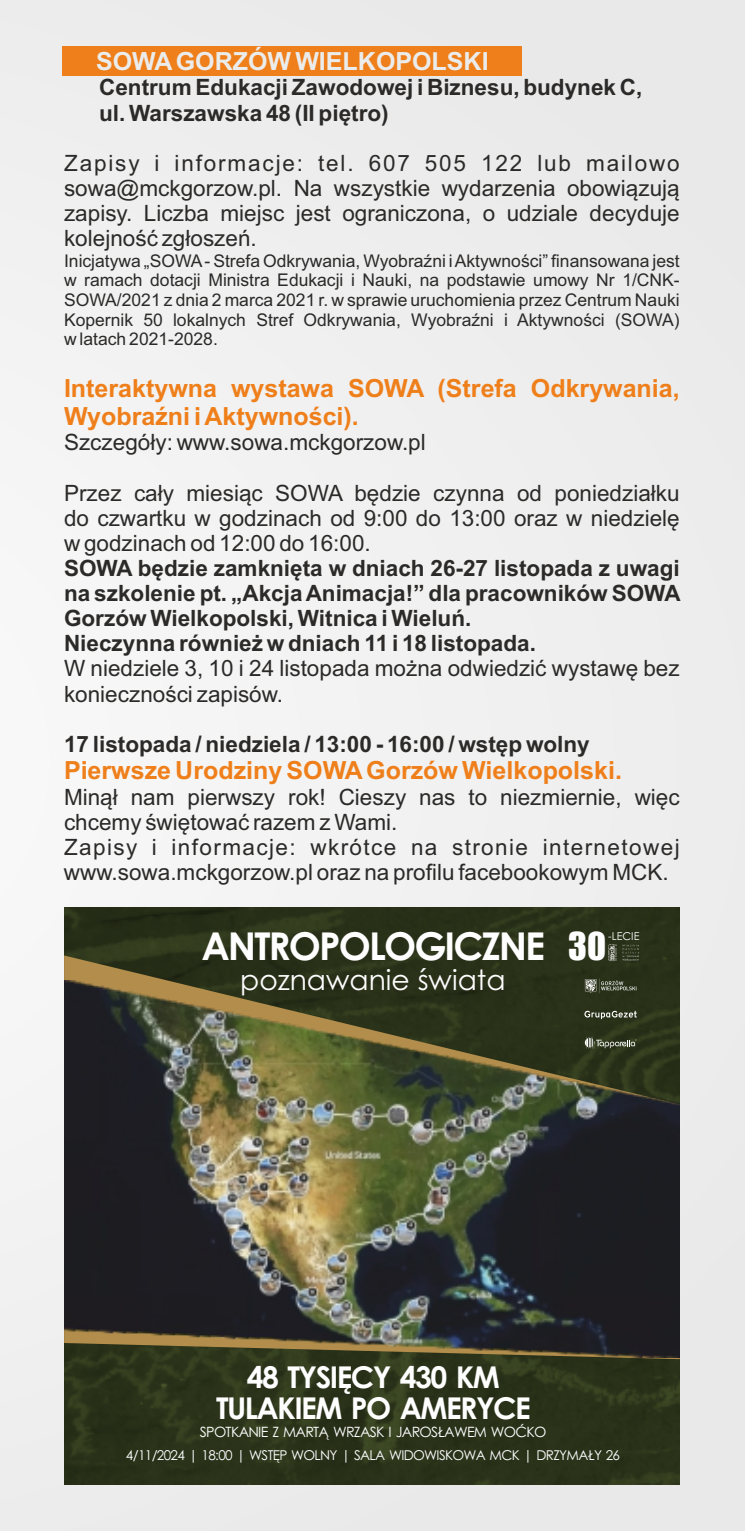
<style>
.page{position:relative;width:745px;height:1531px;background:#fff}
.page>*{position:absolute;margin:0;border:0;box-sizing:border-box;transform-origin:0 0}
.t1{font:700 38.25px "Century Gothic";letter-spacing:-.05em;color:#fefefe}
.t2{font:35.5px "Impact";color:#fefefe}
.t3{font:700 30px/31px "Century Gothic";letter-spacing:-.05em;color:#fefefe;text-align:center}
.t4{font:28px "Century Gothic";color:#fefefe}
.t5{font:700 25px/28px "Arial";color:#ef7f1a}
.t6{font:700 25px "Arial";color:#ebecec}
.t7{font:22.5px/25.2px "Arial";color:#2b2a29;text-align:justify}
.t8{font:700 22.5px/25.2px "Arial";color:#2b2a29}
.t9{font:17.5px/19.5px "Arial";color:#2b2a29;text-align:justify}
.t10{font:14.25px "Century Gothic";letter-spacing:-.05em;color:#fefefe}
.t11{font:13.5px "Century Gothic";letter-spacing:-.05em;color:#fefefe}
.t12{font:10.75px "Century Gothic";color:#fefefe}
</style>
<div class="page">
<div style="left:0;top:0;width:744px;height:1531px;background:#efefef"></div>
<div style="left:62px;top:46px;width:459px;height:29px;background:#ef7f1a"></div>
<img style="left:64px;top:907px;width:615px;height:577px">
<svg style="left:64px;top:955px;width:615px;height:404px;fill:#293118"></svg>
<svg style="left:584px;top:978px;width:52px;height:3px"></svg>
<svg style="left:622px;top:944px;width:16px;height:17px"></svg>
<svg style="left:608px;top:944px;width:6px;height:17px"></svg>
<img style="left:64px;top:981px;width:615px;height:377px">
<p class="t6" style="left:96px;top:52px;width:394px">SOWAGORZÓW WIELKOPOLSKI</p>
<p class="t8" style="left:99px;top:77px;width:544px">Centrum Edukacji Zawodowej i Biznesu, budynek C, ul. Warszawska 48 (II piętro)</p>
<p class="t7" style="left:64px;top:152px;width:616px">Zapisy i informacje: tel. 607 505 122 lub mailowo sowa@mckgorzow.pl. Na wszystkie wydarzenia obowiązują zapisy. Liczba miejsc jest ograniczona, o udziale decyduje kolejność zgłoszeń.</p>
<p class="t9" style="left:64px;top:253px;width:617px">Inicjatywa „SOWA- Strefa Odkrywania, Wyobraźni i Aktywności” finansowana jest w ramach dotacji Ministra Edukacji i Nauki, na podstawie umowy Nr 1/CNK-SOWA/2021 z dnia 2 marca 2021 r. w sprawie uruchomienia przez Centrum Nauki Kopernik 50 lokalnych Stref Odkrywania, Wyobraźni i Aktywności (SOWA) w latach 2021-2028.</p>
<p class="t5" style="left:64px;top:376px;width:617px">Interaktywna wystawa SOWA (Strefa Odkrywania,<br>Wyobraźni i Aktywności).</p>
<p class="t7" style="left:64px;top:432px;width:363px">Szczegóły: www.sowa.mckgorzow.pl</p>
<p class="t7" style="left:64px;top:482px;width:616px">Przez cały miesiąc SOWA będzie czynna od poniedziałku do czwartku w godzinach od 9:00 do 13:00 oraz w niedzielę w godzinach od 12:00 do 16:00.</p>
<p class="t8" style="left:64px;top:557px;width:617px">SOWA będzie zamknięta w dniach 26-27 listopada z uwagi na szkolenie pt. „Akcja Animacja!” dla pracowników SOWA Gorzów Wielkopolski, Witnica i Wieluń.<br>Nieczynna również w dniach 11 i 18 listopada.</p>
<p class="t7" style="left:64px;top:658px;width:616px">W niedziele 3, 10 i 24 listopada można odwiedzić wystawę bez konieczności zapisów.</p>
<p class="t8" style="left:64px;top:733px;width:527px">17 listopada / niedziela / 13:00 - 16:00 / wstęp wolny</p>
<p class="t5" style="left:64px;top:759px;width:559px">Pierwsze Urodziny SOWAGorzów Wielkopolski.</p>
<p class="t7" style="left:64px;top:786px;width:617px;text-align:left">Minął nam pierwszy rok! Cieszy nas to niezmiernie, więc chcemy świętować razem z Wami.<br>Zapisy i informacje: wkrótce na stronie internetowej www.sowa.mckgorzow.pl oraz na profilu facebookowym MCK.</p>
<h1 class="t1" style="left:201px;top:931px;width:345px">ANTROPOLOGICZNE</h1>
<p class="t4" style="left:240px;top:969px;width:267px">poznawanie świata</p>
<h2 class="t2" style="left:568px;top:932px;width:39px">30</h2>
<p class="t12" style="left:607px;top:932px;width:33px">-LECIE</p>
<h3 class="t3" style="left:216px;top:1364px;width:316px">48 TYSIĘCY 430 KM<br>TULAKIEM PO AMERYCE</h3>
<p class="t10" style="left:200px;top:1426px;width:348px">SPOTKANIE Z MARTĄ WRZASK I JAROSŁAWEM WOĆKO</p>
<p class="t11" style="left:126px;top:1449px;width:495px">4/11/2024 | 18:00 | WSTĘP WOLNY | SALA WIDOWISKOWA MCK | DRZYMAŁY 26</p>
</div>
